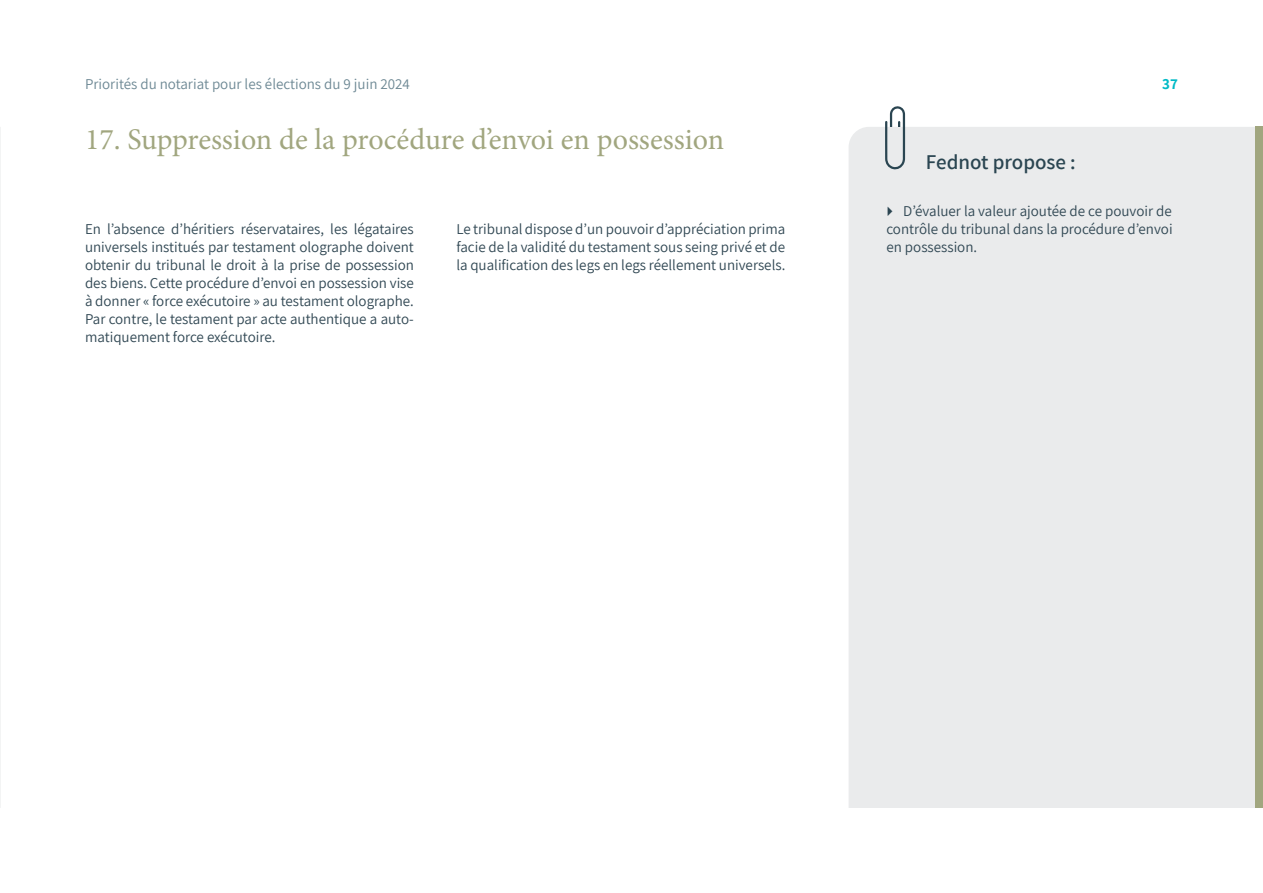
<style>
.page{position:relative;width:1263px;height:893px;background:#fff}
.page>*{position:absolute;margin:0;border:0;box-sizing:border-box;transform-origin:0 0}
.t1{font:30px "Minion Pro";color:#a1a67f}
.t2{font:600 21px "Assistant";color:#2a4551}
.t3{font:15px/18px "Assistant";color:#304753;text-align:justify}
.t4{font:15px "Assistant";color:#6d8894}
.t5{font:700 15px "Assistant";color:#00bac6}
</style>
<div class="page">
<svg style="left:0;top:127px;width:1px;height:681px"></svg>
<div style="left:849px;top:127px;width:406px;height:681px;background:#eaebec"></div>
<svg style="left:884px;top:106px;width:23px;height:66px"></svg>
<div style="left:889px;top:127px;width:13px;height:9px;background:#eaebec"></div>
<div style="left:1255px;top:127px;width:8px;height:681px;background:#a1a67f"></div>
<svg style="left:888px;top:206px;width:4px;height:10px"></svg>
<p class="t4" style="left:85px;top:74px;width:326px">Priorités du notariat pour les élections du 9 juin 2024</p>
<p class="t5" style="left:1162px;top:74px;width:17px">37</p>
<h1 class="t1" style="left:85px;top:120px;width:641px">17. Suppression de la procédure d’envoi en possession</h1>
<p class="t3" style="left:85px;top:219px;width:330px">En l’absence d’héritiers réservataires, les légataires universels institués par testament olographe doivent obtenir du tribunal le droit à la prise de possession des biens. Cette procédure d’envoi en possession vise à donner « force exécutoire » au testament olographe.<br>Par contre, le testament par acte authentique a auto&shy;matiquement force exécutoire.</p>
<p class="t3" style="left:456px;top:219px;width:330px">Le tribunal dispose d’un pouvoir d’appréciation prima facie de la validité du testament sous seing privé et de la qualification des legs en legs réellement universels.</p>
<h2 class="t2" style="left:926px;top:148px;width:151px">Fednot propose :</h2>
<p class="t3" style="left:886px;top:201px;width:288px;text-indent:17px">D’évaluer la valeur ajoutée de ce pouvoir de contrôle du tribunal dans la procédure d’envoi en possession.</p>
</div>
